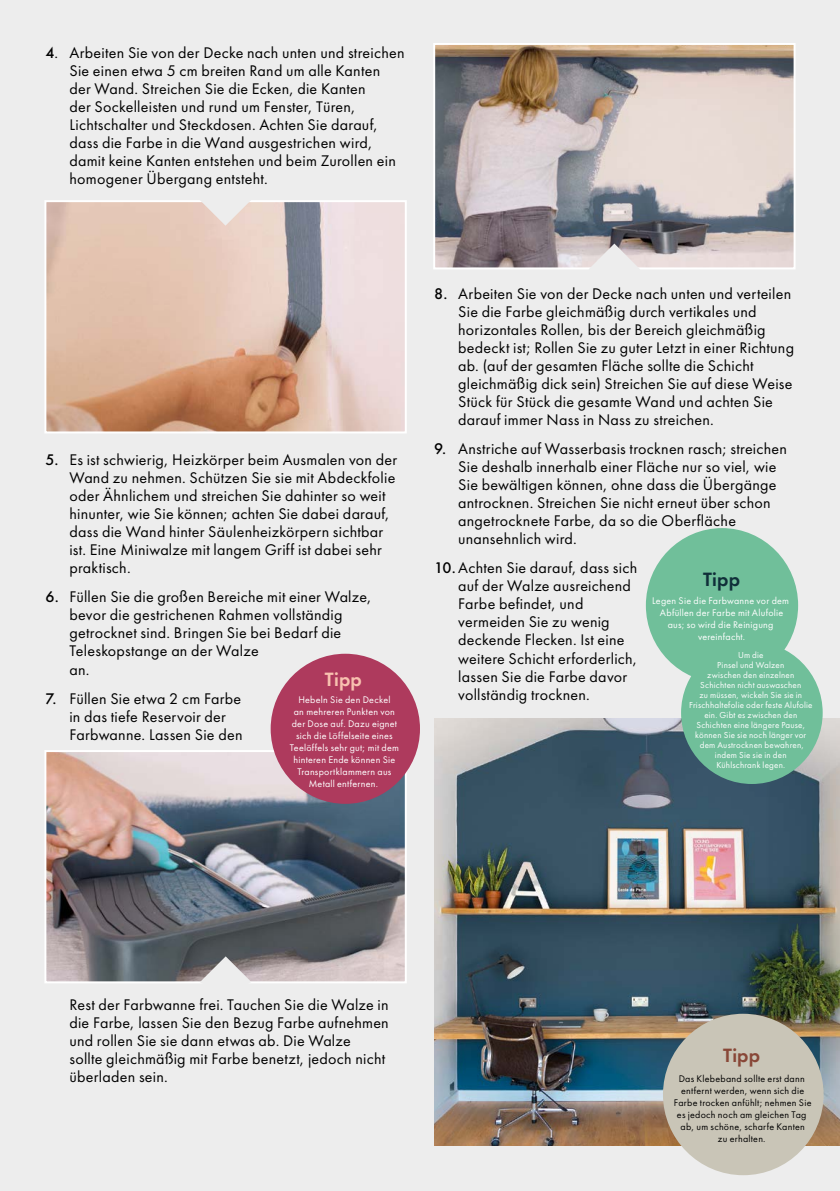
<style>
.page{position:relative;width:840px;height:1191px;background:#fff}
.page>*{position:absolute;margin:0;border:0;box-sizing:border-box;transform-origin:0 0}
.t1{font:600 20px "Futura PT";color:#f8c2b0}
.t2{font:600 20px "Futura PT";color:#884737}
.t3{font:600 20px "Futura PT";color:#102f39}
.t4{font:16px/18px "Futura PT";letter-spacing:.015em;color:#000}
.t5{font:10px/12px "Futura PT";letter-spacing:.025em;color:#fff;text-align:center}
.t6{font:10px/12px "Futura PT";letter-spacing:.025em;color:#000;text-align:center}
.t7{font:9px/10px "Futura PT";letter-spacing:.025em;color:#fff;text-align:center}
.s1{font-weight:500}
</style>
<div class="page">
<div style="left:0;top:0;width:839px;height:1191px;background:#ededed"></div>
<img style="left:436px;top:46px;width:356px;height:220px">
<div style="left:433px;top:43px;width:362px;height:226px;border:2px solid #fff"></div>
<img style="left:47px;top:753px;width:356px;height:227px">
<div style="left:44px;top:750px;width:362px;height:233px;border:2px solid #fff"></div>
<img style="left:434px;top:719px;width:405px;height:426px">
<svg style="left:200px;top:956px;width:51px;height:27px"></svg>
<img style="left:47px;top:203px;width:356px;height:227px">
<div style="left:44px;top:200px;width:362px;height:233px;border:2px solid #fff"></div>
<svg style="left:199px;top:200px;width:52px;height:26px"></svg>
<svg style="left:588px;top:243px;width:52px;height:26px"></svg>
<div style="left:270px;top:653px;width:150px;height:151px;background:#ae3a5d;border-radius:50%"></div>
<div style="left:662px;top:1013px;width:161px;height:162px;background:#c9c5b7;border-radius:50%"></div>
<div style="left:645px;top:528px;width:152px;height:154px;background:#70bf9a;border-radius:50%"></div>
<div style="left:680px;top:641px;width:142px;height:143px;background:#70bf9a;border-radius:50%"></div>
<p class="t4" style="left:69px;top:43px;width:336px;text-indent:-24px"><span class="s1">4</span>. Arbeiten Sie von der Decke nach unten und streichen Sie einen etwa 5 cm breiten Rand um alle Kanten der Wand. Streichen Sie die Ecken, die Kanten<br>der Sockelleisten und rund um Fenster, Türen, Lichtschalter und Steckdosen. Achten Sie darauf, dass die Farbe in die Wand ausgestrichen wird, damit keine Kanten entstehen und beim Zurollen ein homogener Übergang entsteht.</p>
<p class="t4" style="left:69px;top:450px;width:329px;text-indent:-24px"><span class="s1">5.</span> Es ist schwierig, Heizkörper beim Ausmalen von der Wand zu nehmen. Schützen Sie sie mit Abdeckfolie oder Ähnlichem und streichen Sie dahinter so weit hinunter, wie Sie können; achten Sie dabei darauf, dass die Wand hinter Säulenheizkörpern sichtbar ist. Eine Miniwalze mit langem Griff ist dabei sehr praktisch.</p>
<p class="t4" style="left:69px;top:588px;width:303px;text-indent:-24px"><span class="s1">6.</span> Füllen Sie die großen Bereiche mit einer Walze, bevor die gestrichenen Rahmen vollständig getrocknet sind. Bringen Sie bei Bedarf die Teleskopstange an der Walze<br>an.</p>
<p class="t4" style="left:69px;top:689px;width:174px;text-indent:-24px"><span class="s1">7.</span> Füllen Sie etwa 2 cm Farbe in das tiefe Reservoir der<br>Farbwanne. Lassen Sie den</p>
<p class="t1" style="left:324px;top:666px;width:39px">Tipp</p>
<p class="t5" style="left:290px;top:694px;width:111px">Hebeln Sie den Deckel<br>an mehreren Punkten von der Dose auf. Dazu eignet sich die Löffelseite eines<br>Teelöffels sehr gut; mit dem hinteren Ende können Sie<br>Transportklammern aus<br>Metall entfernen.</p>
<p class="t4" style="left:458px;top:284px;width:337px;text-indent:-24px"><span class="s1">8.</span> Arbeiten Sie von der Decke nach unten und verteilen Sie die Farbe gleichmäßig durch vertikales und horizontales Rollen, bis der Bereich gleichmäßig bedeckt ist; Rollen Sie zu guter Letzt in einer Richtung ab. (auf der gesamten Fläche sollte die Schicht gleichmäßig dick sein) Streichen Sie auf diese Weise Stück für Stück die gesamte Wand und achten Sie darauf immer Nass in Nass zu streichen.</p>
<p class="t4" style="left:458px;top:439px;width:330px;text-indent:-24px"><span class="s1">9.</span> Anstriche auf Wasserbasis trocknen rasch; streichen Sie deshalb innerhalb einer Fläche nur so viel, wie Sie bewältigen können, ohne dass die Übergänge antrocknen. Streichen Sie nicht erneut über schon angetrocknete Farbe, da so die Oberfläche unansehnlich wird.</p>
<p class="t4" style="left:458px;top:559px;width:180px;text-indent:-24px"><span class="s1">10.</span>Achten Sie darauf, dass sich auf der Walze ausreichend<br>Farbe befindet, und vermeiden Sie zu wenig deckende Flecken. Ist eine weitere Schicht erforderlich, lassen Sie die Farbe davor vollständig trocknen.</p>
<p class="t3" style="left:702px;top:567px;width:39px">Tipp</p>
<p class="t5" style="left:651px;top:594px;width:138px">Legen Sie die Farbwanne vor dem<br>Abfüllen der Farbe mit Alufolie aus; so wird die Reinigung vereinfacht.</p>
<p class="t7" style="left:688px;top:649px;width:125px">Um die<br>Pinsel und Walzen<br>zwischen den einzelnen<br>Schichten nicht auswaschen<br>zu müssen, wickeln Sie sie in<br>Frischhaltefolie oder feste Alufolie ein. Gibt es zwischen den<br>Schichten eine längere Pause, können Sie sie noch länger vor dem Austrocknen bewahren, indem Sie sie in den<br>Kühlschrank legen.</p>
<p class="t4" style="left:69px;top:995px;width:321px">Rest der Farbwanne frei. Tauchen Sie die Walze in die Farbe, lassen Sie den Bezug Farbe aufnehmen und rollen Sie sie dann etwas ab. Die Walze<br>sollte gleichmäßig mit Farbe benetzt, jedoch nicht überladen sein.</p>
<p class="t2" style="left:722px;top:1042px;width:39px">Tipp</p>
<p class="t6" style="left:673px;top:1073px;width:139px">Das Klebeband sollte erst dann entfernt werden, wenn sich die<br>Farbe trocken anfühlt; nehmen Sie es jedoch noch am gleichen Tag ab, um schöne, scharfe Kanten<br>zu erhalten.</p>
</div>
